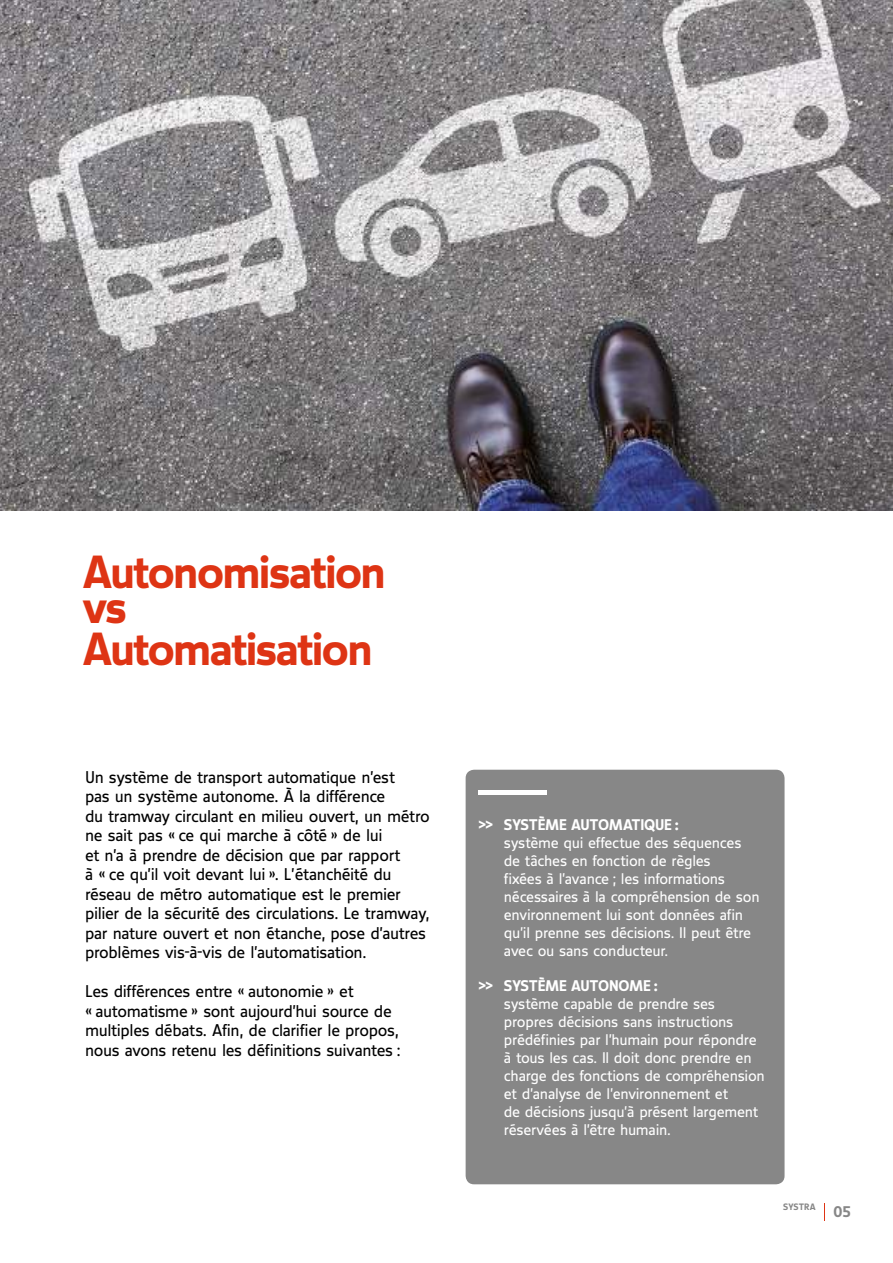
<style>
.page{position:relative;width:893px;height:1263px;background:#fff}
.page>*{position:absolute;margin:0;border:0;box-sizing:border-box;transform-origin:0 0}
.t1{font:45px/34.5px "Speech Bold Tf";letter-spacing:-.04em;color:#de3414}
.t2{font:16.5px/19.5px "Speech Book Tf";letter-spacing:-.025em;color:#000}
.t3{font:15px/18px "Speech Book Tf";letter-spacing:-.02em;color:#fff}
.t4{font:15px "Speech Bold Tf";letter-spacing:-.02em;color:#fff}
.t5{font:15px "Speech Bold Tf";color:#878787}
.t6{font:9px "Speech Bold Tf";letter-spacing:-.005em;color:#878787}
</style>
<div class="page">
<img style="left:0;top:0;width:893px;height:510px">
<svg style="left:824px;top:1203px;width:1px;height:17px"></svg>
<div style="left:466px;top:770px;width:318px;height:414px;background:#878787;border-radius:9px"></div>
<div style="left:478px;top:790px;width:68px;height:5px;background:#fff"></div>
<h1 class="t1" style="left:83px;top:555px;width:305px">Autonomisation vs</h1>
<h1 class="t1" style="left:83px;top:631px;width:291px">Automatisation</h1>
<p class="t2" style="left:85px;top:767px;width:346px">Un système de transport automatique n’est<br>pas un système autonome. À la différence<br>du tramway circulant en milieu ouvert, un métro ne sait pas « ce qui marche à côté » de lui<br>et n’a à prendre de décision que par rapport<br>à « ce qu’il voit devant lui ». L’étanchéité du réseau de métro automatique est le premier pilier de la sécurité des circulations. Le tramway, par nature ouvert et non étanche, pose d’autres problèmes vis-à-vis de l’automatisation.</p>
<p class="t2" style="left:85px;top:981px;width:317px">Les différences entre « autonomie » et<br>« automatisme » sont aujourd’hui source de multiples débats. Afin, de clarifier le propos, nous avons retenu les définitions suivantes :</p>
<p class="t4" style="left:478px;top:816px;width:202px">&gt;&gt; SYSTÈME AUTOMATIQUE :</p>
<p class="t3" style="left:504px;top:833px;width:257px">système qui effectue des séquences de tâches en fonction de règles<br>fixées à l’avance ; les informations nécessaires à la compréhension de son environnement lui sont données afin qu’il prenne ses décisions. Il peut être avec ou sans conducteur.</p>
<p class="t4" style="left:478px;top:977px;width:181px">&gt;&gt; SYSTÈME AUTONOME :</p>
<p class="t3" style="left:504px;top:994px;width:262px">système capable de prendre ses propres décisions sans instructions prédéfinies par l’humain pour répondre à tous les cas. Il doit donc prendre en charge des fonctions de compréhension et d’analyse de l’environnement et<br>de décisions jusqu’à présent largement réservées à l’être humain.</p>
<p class="t6" style="left:783px;top:1202px;width:34px">SYSTRA</p>
<p class="t5" style="left:833px;top:1203px;width:19px">05</p>
</div>
